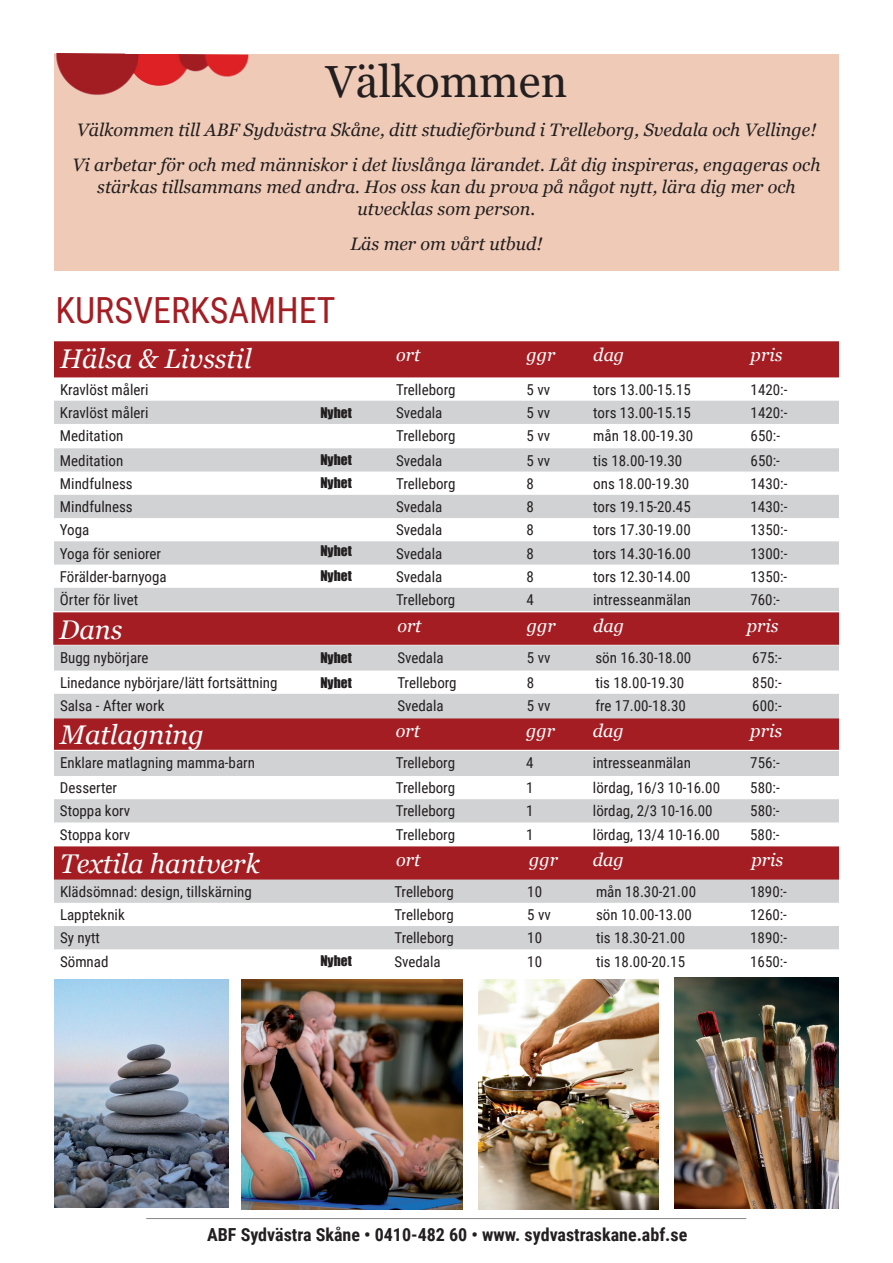
<style>
.page{position:relative;width:893px;height:1263px;background:#fff}
.page>*{position:absolute;margin:0;border:0;box-sizing:border-box;transform-origin:0 0}
.t1{font:45px "Georgia";color:#231f20}
.t2{font:36px "Roboto Condensed";color:#a41d23}
.t3{font:italic 27px "Georgia";color:#fff}
.t4{font:italic 18px/35.1px "Georgia";color:#231f20}
.t5{font:700 18px "Roboto Condensed";color:#231f20}
.t6{font:italic 18px "Georgia";color:#fff}
.t7{font:15px "Roboto Condensed";color:#231f20}
.t8{font:13.5px/24.3px "Impact";color:#231f20}
</style>
<div class="page">
<hr style="left:146px;top:1218px;width:600px;height:1px;background:#86888b">
<div style="left:54px;top:341px;width:785px;height:36px;background:#a41d23"></div>
<svg style="left:54px;top:401px;width:785px;height:210px;fill:#d1d2d4"></svg>
<div style="left:54px;top:54px;width:785px;height:216px;background:#efcab6"></div>
<img style="left:242px;top:980px;width:221px;height:229px">
<img style="left:54px;top:979px;width:175px;height:228px">
<img style="left:674px;top:977px;width:165px;height:232px">
<img style="left:478px;top:979px;width:180px;height:230px">
<div style="left:54px;top:718px;width:785px;height:32px;background:#a41d23"></div>
<div style="left:53px;top:612px;width:786px;height:33px;background:#a41d23"></div>
<svg style="left:54px;top:645px;width:785px;height:73px;fill:#d1d2d4"></svg>
<div style="left:54px;top:846px;width:785px;height:33px;background:#a41d23"></div>
<svg style="left:54px;top:879px;width:785px;height:70px;fill:#d1d2d4"></svg>
<svg style="left:54px;top:751px;width:785px;height:71px;fill:#d1d2d4"></svg>
<img style="left:54px;top:53px;width:258px;height:218px">
<h1 class="t1" style="left:326px;top:54px;width:243px">Välkommen</h1>
<p class="t4" style="left:72px;top:113px;width:750px">Välkommen till ABF Sydvästra Skåne, ditt studieförbund i Trelleborg, Svedala och Vellinge!<br>Vi arbetar för och med människor i det livslånga lärandet. Låt dig inspireras, engageras och</p>
<p class="t4" style="left:97px;top:176px;width:700px;line-height:21.6px;text-align:center">stärkas tillsammans med andra. Hos oss kan du prova på något nytt, lära dig mer och utvecklas som person.</p>
<p class="t4" style="left:350px;top:226px;width:194px">Läs mer om vårt utbud!</p>
<h2 class="t2" style="left:55px;top:285px;width:282px">KURSVERKSAMHET</h2>
<h3 class="t3" style="left:60px;top:341px;width:193px">Hälsa &amp; Livsstil</h3>
<p class="t6" style="left:396px;top:343px;width:26px">ort</p>
<p class="t6" style="left:527px;top:343px;width:30px">ggr</p>
<p class="t6" style="left:593px;top:343px;width:32px">dag</p>
<p class="t6" style="left:751px;top:343px;width:33px">pris</p>
<p class="t7" style="left:60px;top:379px;width:90px">Kravlöst måleri</p>
<p class="t7" style="left:396px;top:379px;width:61px">Trelleborg</p>
<p class="t7" style="left:526px;top:379px;width:25px">5 vv</p>
<p class="t7" style="left:593px;top:379px;width:99px">tors 13.00-15.15</p>
<p class="t7" style="left:751px;top:379px;width:38px">1420:-</p>
<p class="t7" style="left:60px;top:402px;width:90px">Kravlöst måleri</p>
<p class="t7" style="left:396px;top:402px;width:48px">Svedala</p>
<p class="t7" style="left:526px;top:402px;width:25px">5 vv</p>
<p class="t7" style="left:593px;top:402px;width:99px">tors 13.00-15.15</p>
<p class="t7" style="left:751px;top:402px;width:38px">1420:-</p>
<p class="t7" style="left:60px;top:425px;width:65px">Meditation</p>
<p class="t7" style="left:396px;top:425px;width:61px">Trelleborg</p>
<p class="t7" style="left:526px;top:425px;width:25px">5 vv</p>
<p class="t7" style="left:593px;top:425px;width:102px">mån 18.00-19.30</p>
<p class="t7" style="left:751px;top:425px;width:31px">650:-</p>
<p class="t7" style="left:60px;top:450px;width:65px">Meditation</p>
<p class="t7" style="left:396px;top:450px;width:48px">Svedala</p>
<p class="t7" style="left:526px;top:450px;width:25px">5 vv</p>
<p class="t7" style="left:593px;top:450px;width:91px">tis 18.00-19.30</p>
<p class="t7" style="left:751px;top:450px;width:31px">650:-</p>
<p class="t7" style="left:60px;top:473px;width:74px">Mindfulness</p>
<p class="t7" style="left:396px;top:473px;width:61px">Trelleborg</p>
<p class="t7" style="left:526px;top:473px;width:9px">8</p>
<p class="t7" style="left:593px;top:473px;width:97px">ons 18.00-19.30</p>
<p class="t7" style="left:751px;top:473px;width:38px">1430:-</p>
<p class="t7" style="left:60px;top:496px;width:74px">Mindfulness</p>
<p class="t7" style="left:396px;top:496px;width:48px">Svedala</p>
<p class="t7" style="left:526px;top:496px;width:9px">8</p>
<p class="t7" style="left:593px;top:496px;width:99px">tors 19.15-20.45</p>
<p class="t7" style="left:750px;top:496px;width:38px">1430:-</p>
<p class="t7" style="left:60px;top:519px;width:31px">Yoga</p>
<p class="t7" style="left:396px;top:519px;width:48px">Svedala</p>
<p class="t7" style="left:526px;top:519px;width:9px">8</p>
<p class="t7" style="left:593px;top:519px;width:99px">tors 17.30-19.00</p>
<p class="t7" style="left:750px;top:519px;width:38px">1350:-</p>
<p class="t7" style="left:60px;top:543px;width:103px">Yoga för seniorer</p>
<p class="t7" style="left:396px;top:543px;width:48px">Svedala</p>
<p class="t7" style="left:526px;top:543px;width:9px">8</p>
<p class="t7" style="left:593px;top:543px;width:99px">tors 14.30-16.00</p>
<p class="t7" style="left:750px;top:543px;width:38px">1300:-</p>
<p class="t7" style="left:60px;top:566px;width:108px">Förälder-barnyoga</p>
<p class="t7" style="left:396px;top:566px;width:48px">Svedala</p>
<p class="t7" style="left:526px;top:566px;width:9px">8</p>
<p class="t7" style="left:593px;top:566px;width:99px">tors 12.30-14.00</p>
<p class="t7" style="left:750px;top:566px;width:38px">1350:-</p>
<p class="t7" style="left:60px;top:589px;width:80px">Örter för livet</p>
<p class="t7" style="left:396px;top:589px;width:61px">Trelleborg</p>
<p class="t7" style="left:526px;top:589px;width:9px">4</p>
<p class="t7" style="left:593px;top:589px;width:100px">intresseanmälan</p>
<p class="t7" style="left:750px;top:589px;width:31px">760:-</p>
<p class="t8" style="left:320px;top:400px;width:33px">Nyhet</p>
<p class="t8" style="left:320px;top:447px;width:33px">Nyhet</p>
<p class="t8" style="left:320px;top:470px;width:33px">Nyhet</p>
<p class="t8" style="left:320px;top:539px;width:33px">Nyhet</p>
<p class="t8" style="left:320px;top:563px;width:33px">Nyhet</p>
<h3 class="t3" style="left:59px;top:612px;width:65px">Dans</h3>
<p class="t6" style="left:397px;top:614px;width:26px">ort</p>
<p class="t6" style="left:527px;top:614px;width:30px">ggr</p>
<p class="t6" style="left:593px;top:614px;width:32px">dag</p>
<p class="t6" style="left:747px;top:614px;width:33px">pris</p>
<p class="t7" style="left:60px;top:647px;width:90px">Bugg nybörjare</p>
<p class="t7" style="left:397px;top:647px;width:48px">Svedala</p>
<p class="t7" style="left:527px;top:647px;width:25px">5 vv</p>
<p class="t7" style="left:595px;top:647px;width:97px">sön 16.30-18.00</p>
<p class="t7" style="left:752px;top:647px;width:31px">675:-</p>
<p class="t7" style="left:60px;top:672px;width:219px">Linedance nybörjare/lätt fortsättning</p>
<p class="t7" style="left:397px;top:672px;width:61px">Trelleborg</p>
<p class="t7" style="left:527px;top:672px;width:9px">8</p>
<p class="t7" style="left:595px;top:672px;width:91px">tis 18.00-19.30</p>
<p class="t7" style="left:752px;top:672px;width:31px">850:-</p>
<p class="t7" style="left:60px;top:695px;width:106px">Salsa - After work</p>
<p class="t7" style="left:397px;top:695px;width:48px">Svedala</p>
<p class="t7" style="left:527px;top:695px;width:25px">5 vv</p>
<p class="t7" style="left:595px;top:695px;width:92px">fre 17.00-18.30</p>
<p class="t7" style="left:752px;top:695px;width:31px">600:-</p>
<p class="t8" style="left:320px;top:646px;width:33px">Nyhet<br>Nyhet</p>
<h3 class="t3" style="left:60px;top:717px;width:145px">Matlagning</h3>
<p class="t6" style="left:396px;top:719px;width:26px">ort</p>
<p class="t6" style="left:526px;top:719px;width:30px">ggr</p>
<p class="t6" style="left:593px;top:719px;width:32px">dag</p>
<p class="t6" style="left:750px;top:719px;width:33px">pris</p>
<p class="t7" style="left:60px;top:752px;width:196px">Enklare matlagning mamma-barn</p>
<p class="t7" style="left:396px;top:752px;width:61px">Trelleborg</p>
<p class="t7" style="left:526px;top:752px;width:9px">4</p>
<p class="t7" style="left:593px;top:752px;width:100px">intresseanmälan</p>
<p class="t7" style="left:750px;top:752px;width:31px">756:-</p>
<p class="t7" style="left:60px;top:777px;width:59px">Desserter</p>
<p class="t7" style="left:396px;top:777px;width:61px">Trelleborg</p>
<p class="t7" style="left:526px;top:777px;width:9px">1</p>
<p class="t7" style="left:593px;top:777px;width:129px">lördag, 16/3 10-16.00</p>
<p class="t7" style="left:750px;top:777px;width:31px">580:-</p>
<p class="t7" style="left:60px;top:801px;width:72px">Stoppa korv</p>
<p class="t7" style="left:396px;top:801px;width:61px">Trelleborg</p>
<p class="t7" style="left:526px;top:801px;width:9px">1</p>
<p class="t7" style="left:593px;top:801px;width:121px">lördag, 2/3 10-16.00</p>
<p class="t7" style="left:750px;top:801px;width:31px">580:-</p>
<p class="t7" style="left:60px;top:824px;width:72px">Stoppa korv</p>
<p class="t7" style="left:396px;top:824px;width:61px">Trelleborg</p>
<p class="t7" style="left:526px;top:824px;width:9px">1</p>
<p class="t7" style="left:593px;top:824px;width:129px">lördag, 13/4 10-16.00</p>
<p class="t7" style="left:750px;top:824px;width:31px">580:-</p>
<h3 class="t3" style="left:60px;top:846px;width:201px">Textila hantverk</h3>
<p class="t6" style="left:396px;top:848px;width:26px">ort</p>
<p class="t6" style="left:529px;top:848px;width:30px">ggr</p>
<p class="t6" style="left:593px;top:848px;width:32px">dag</p>
<p class="t6" style="left:751px;top:848px;width:33px">pris</p>
<p class="t7" style="left:60px;top:881px;width:193px">Klädsömnad: design, tillskärning</p>
<p class="t7" style="left:394px;top:881px;width:61px">Trelleborg</p>
<p class="t7" style="left:527px;top:881px;width:16px">10</p>
<p class="t7" style="left:596px;top:881px;width:102px">mån 18.30-21.00</p>
<p class="t7" style="left:750px;top:881px;width:38px">1890:-</p>
<p class="t7" style="left:60px;top:904px;width:66px">Lappteknik</p>
<p class="t7" style="left:394px;top:904px;width:61px">Trelleborg</p>
<p class="t7" style="left:527px;top:904px;width:25px">5 vv</p>
<p class="t7" style="left:596px;top:904px;width:97px">sön 10.00-13.00</p>
<p class="t7" style="left:750px;top:904px;width:38px">1260:-</p>
<p class="t7" style="left:60px;top:927px;width:41px">Sy nytt</p>
<p class="t7" style="left:394px;top:927px;width:61px">Trelleborg</p>
<p class="t7" style="left:527px;top:927px;width:16px">10</p>
<p class="t7" style="left:596px;top:927px;width:91px">tis 18.30-21.00</p>
<p class="t7" style="left:750px;top:927px;width:38px">1890:-</p>
<p class="t7" style="left:60px;top:951px;width:50px">Sömnad</p>
<p class="t7" style="left:394px;top:951px;width:48px">Svedala</p>
<p class="t7" style="left:527px;top:951px;width:16px">10</p>
<p class="t7" style="left:596px;top:951px;width:91px">tis 18.00-20.15</p>
<p class="t7" style="left:750px;top:951px;width:38px">1650:-</p>
<p class="t8" style="left:320px;top:948px;width:33px">Nyhet</p>
<p class="t5" style="left:207px;top:1222px;width:482px">ABF Sydvästra Skåne • 0410-482 60 • www. sydvastraskane.abf.se</p>
</div>
